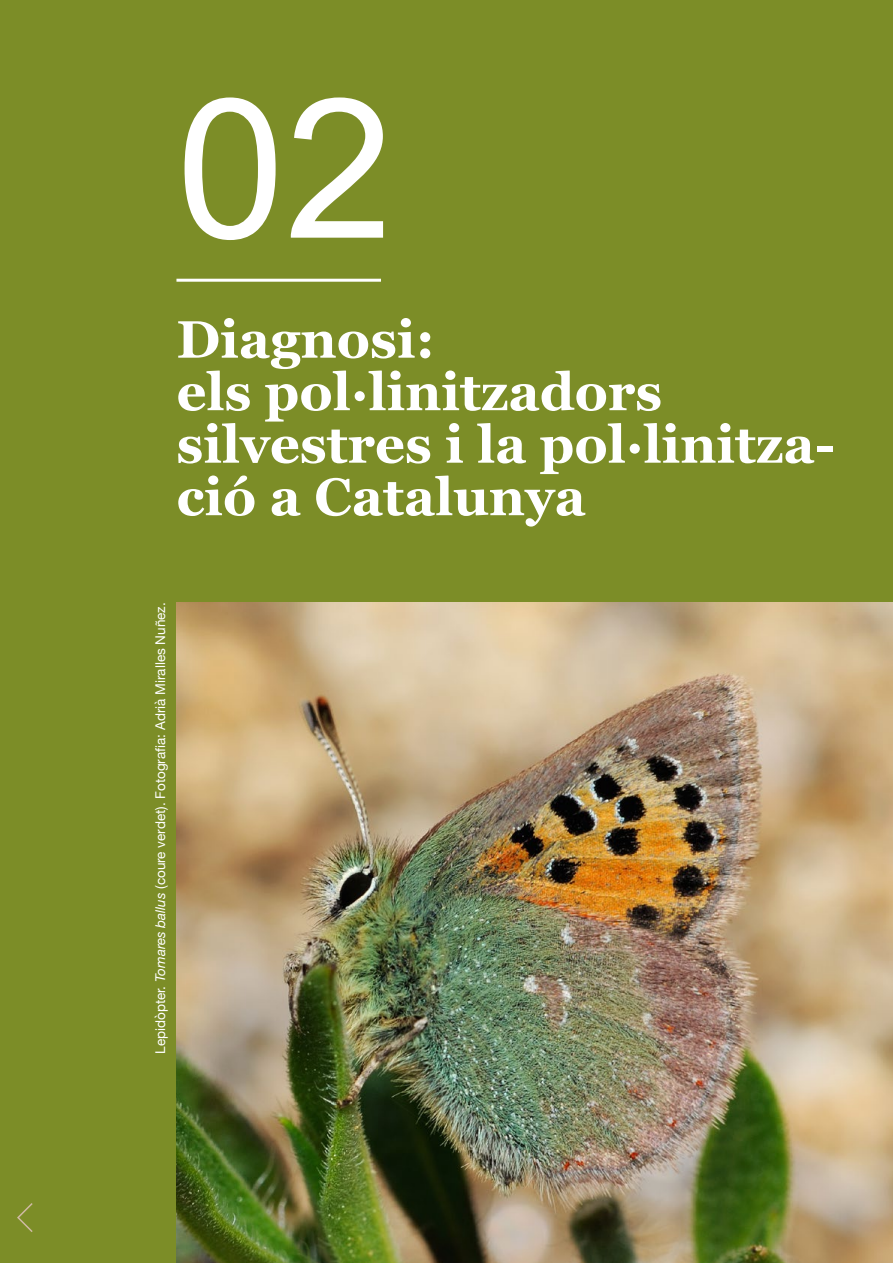
<style>
.page{position:relative;width:893px;height:1263px;background:#7c8d27}
.page>*{position:absolute;margin:0;border:0;box-sizing:border-box;transform-origin:0 0}
.t1{font:195px "Arial";color:#fff}
.t2{font:700 52.5px/52.5px "Georgia";color:#fff}
.t3{font:13.5px "Helvetica Neue";color:#fff}
.s1{font-style:italic}
</style>
<div class="page">
<img style="left:176px;top:602px;width:717px;height:661px">
<hr style="left:176px;top:279px;width:205px;height:3px;background:#fff">
<svg style="left:17px;top:1203px;width:16px;height:29px"></svg>
<h1 class="t1" style="left:176px;top:41px;width:218px">02</h1>
<h2 class="t2" style="left:176px;top:310px;width:659px">Diagnosi:<br>els pol·linitzadors silvestres i la pol·linitza&shy;ció a Catalunya</h2>
<p class="t3" style="left:151px;top:1054px;width:453px;rotate:-90deg">Lepidòpter. <span class="s1">Tomares ballus</span> (coure verdet). Fotografia: Adrià Miralles Nuñez.</p>
</div>
